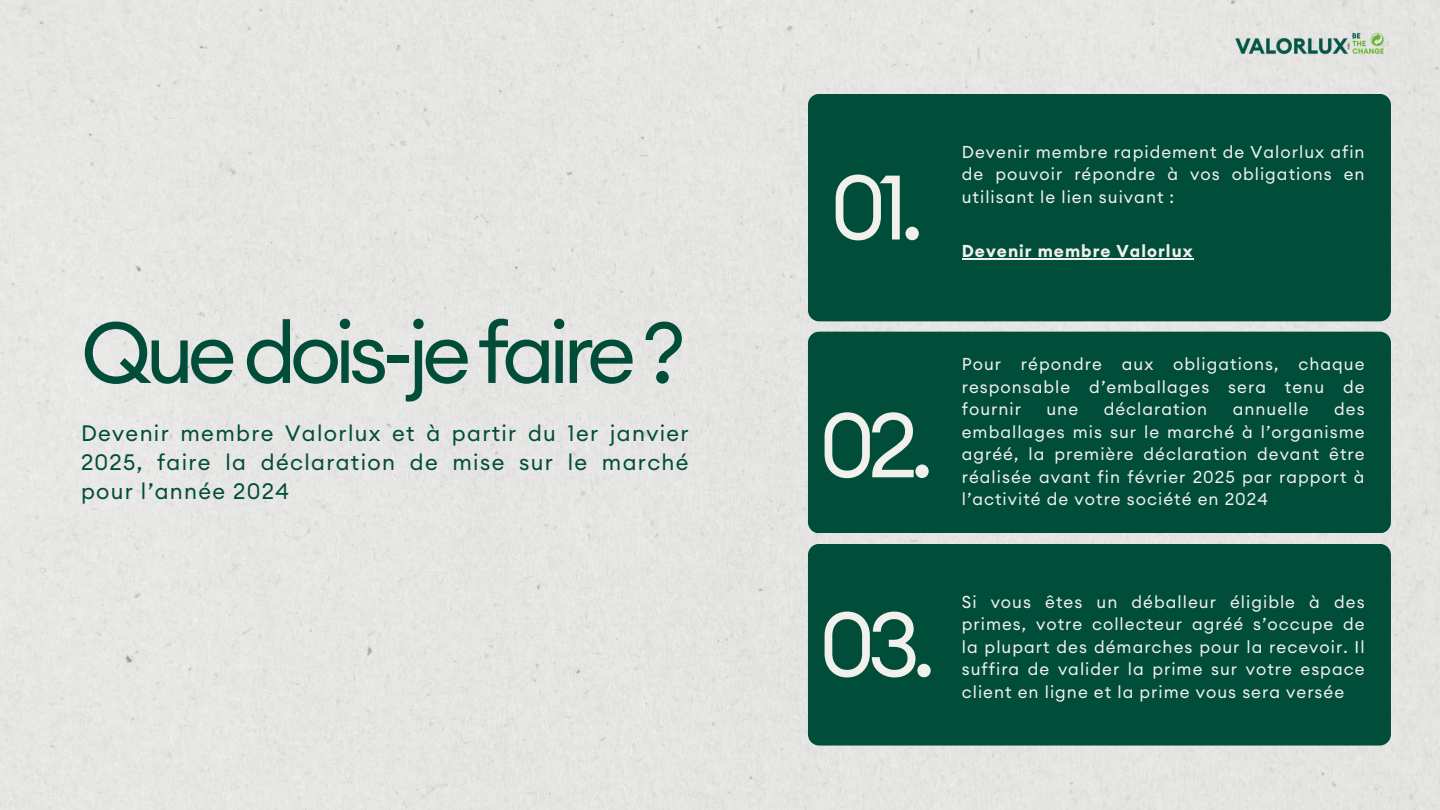
<style>
.page{position:relative;width:1440px;height:810px;background:#e5e5e3}
.page>*{position:absolute;margin:0;border:0;box-sizing:border-box;transform-origin:0 0}
.t1{font:90px "Euclid Circular A";color:#f1f0ec}
.t2{font:85px "Euclid Circular A";letter-spacing:-.08em;color:#004d39}
.t3{font:22px/29.2px "Euclid Circular A";letter-spacing:.06em;color:#004d39;text-align:justify}
.t4{font:17px/22.5px "Euclid Circular A";letter-spacing:.06em;color:#f1f0ec;text-align:justify}
.t5{font:700 17px "Euclid Circular A";letter-spacing:.06em;color:#f1f0ec}
</style>
<div class="page">
<div style="left:808px;top:94px;width:583px;height:227px;background:#004d39"></div>
<div style="left:808px;top:332px;width:583px;height:201px;background:#004d39"></div>
<div style="left:808px;top:544px;width:583px;height:202px;background:#004d39"></div>
<hr style="left:962px;top:258px;width:232px;height:2px;background:#f1f0ec">
<img style="left:1229px;top:32px;width:162px;height:24px">
<p class="t2" style="left:81px;top:298px;width:606px">Que dois-je faire ?</p>
<h1 class="t3" style="left:81px;top:418px;width:609px">Devenir membre Valorlux et à partir du 1er janvier 2025, faire la déclaration de mise sur le marché pour l’année 2024</h1>
<h1 class="t1" style="left:830px;top:150px;width:95px">01.</h1>
<p class="t4" style="left:962px;top:140px;width:404px">Devenir membre rapidement de Valorlux afin de pouvoir répondre à vos obligations en utilisant le lien suivant :</p>
<p class="t5" style="left:962px;top:240px;width:232px">Devenir membre Valorlux</p>
<h2 class="t1" style="left:819px;top:387px;width:116px">02.</h2>
<h1 class="t4" style="left:962px;top:353px;width:404px">Pour répondre aux obligations, chaque responsable d’emballages sera tenu de fournir</h1>
<h1 class="t4" style="left:1046px;top:398px;width:33px">une</h1>
<h1 class="t4" style="left:1104px;top:398px;width:105px">déclaration</h1>
<h1 class="t4" style="left:1233px;top:398px;width:77px">annuelle</h1>
<h1 class="t4" style="left:962px;top:398px;width:404px;text-indent:372px">des emballages mis sur le marché à l’organisme agréé, la première déclaration devant être réalisée avant fin février 2025 par rapport à l’activité de votre société en 2024</h1>
<p class="t1" style="left:819px;top:587px;width:118px">03.</p>
<h3 class="t4" style="left:962px;top:590px;width:404px">Si vous êtes un déballeur éligible à des primes, votre collecteur agréé s’occupe de la plupart des démarches pour la recevoir. Il suffira de valider la prime sur votre espace client en ligne et la prime vous sera versée</h3>
</div>
